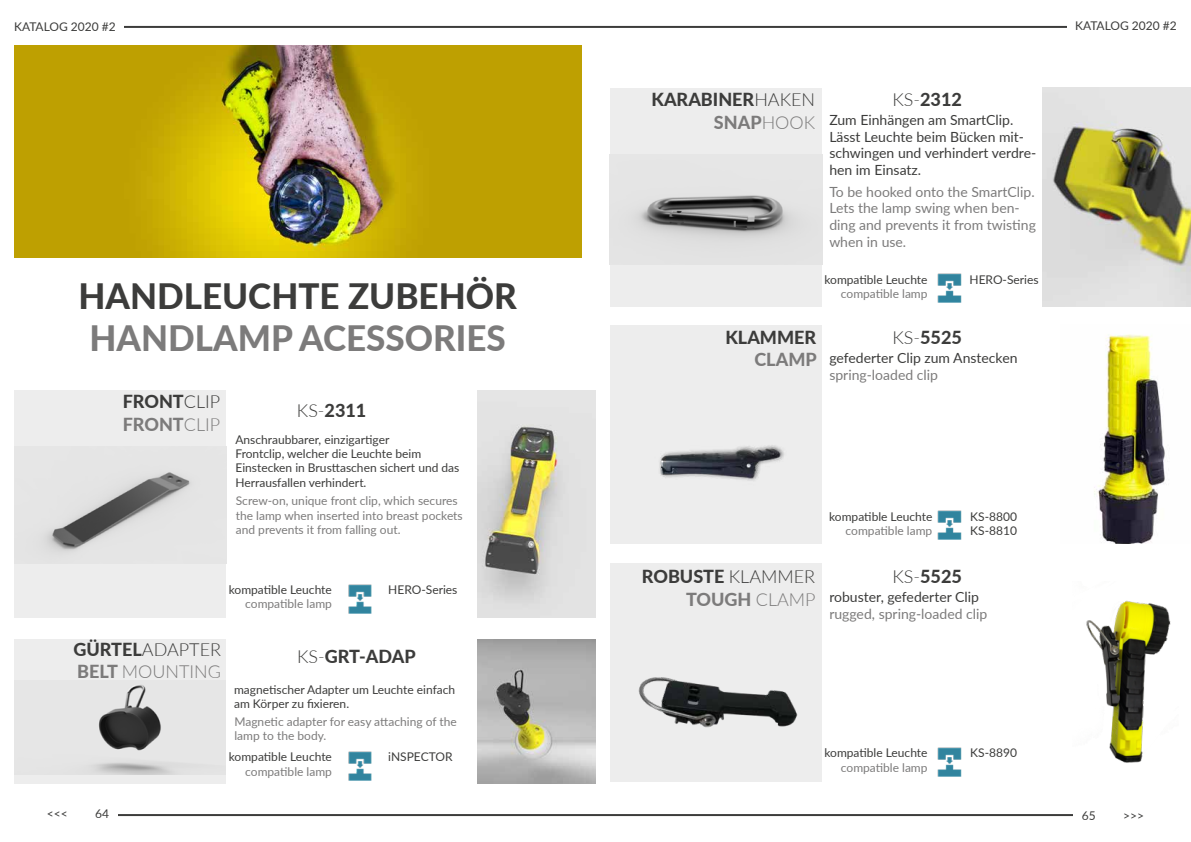
<style>
.page{position:relative;width:1191px;height:842px;background:#fff}
.page>*{position:absolute;margin:0;border:0;box-sizing:border-box;transform-origin:0 0}
.t1{font:800 35px "Lato";color:#3c3c3b}
.t2{font:800 35px "Lato";color:#7c7b7b}
.t3{font:800 18px/22.7px "Lato";color:#3c3c3b;text-align:right}
.t4{font:300 18px "Lato";color:#3c3c3b}
.t5{font:300 18px "Lato";color:#7c7b7b}
.t6{font:800 18px "Lato";color:#7c7b7b}
.t7{font:14px/16.8px "Lato";color:#3c3c3b}
.t8{font:14px/16.8px "Lato";color:#7c7b7b}
.t9{font:12px/14.4px "Lato";color:#3c3c3b}
.t10{font:12px/14.4px "Lato";color:#7c7b7b}
.s1{font-weight:300}
.s2{color:#7c7b7b}
.s3{font-weight:300;color:#7c7b7b}
.s4{font-weight:800}
</style>
<div class="page">
<hr style="left:118px;top:814px;width:955px;height:2px;background:#3c3c3b">
<hr style="left:124px;top:26px;width:943px;height:2px;background:#3c3c3b">
<div style="left:609px;top:88px;width:212px;height:219px;background:#ededed"></div>
<div style="left:609px;top:325px;width:212px;height:219px;background:#ededed"></div>
<div style="left:609px;top:563px;width:212px;height:219px;background:#ededed"></div>
<img style="left:14px;top:45px;width:567px;height:213px">
<div style="left:14px;top:390px;width:212px;height:228px;background:#ededed"></div>
<img style="left:32px;top:471px;width:162px;height:89px">
<img style="left:348px;top:584px;width:24px;height:30px">
<img style="left:477px;top:390px;width:118px;height:228px">
<img style="left:618px;top:154px;width:204px;height:110px">
<img style="left:937px;top:273px;width:25px;height:30px">
<img style="left:609px;top:406px;width:213px;height:106px">
<img style="left:638px;top:677px;width:160px;height:51px">
<img style="left:937px;top:510px;width:25px;height:30px">
<img style="left:937px;top:747px;width:25px;height:30px">
<img style="left:1042px;top:88px;width:149px;height:219px">
<img style="left:1094px;top:334px;width:71px;height:210px">
<img style="left:1086px;top:600px;width:85px;height:163px">
<div style="left:14px;top:639px;width:212px;height:144px;background:#ededed"></div>
<img style="left:348px;top:751px;width:24px;height:30px">
<img style="left:63px;top:684px;width:161px;height:90px">
<img style="left:477px;top:639px;width:118px;height:144px">
<p class="t9" style="left:14px;top:19px;width:103px">KATALOG 2020 #2</p>
<p class="t9" style="left:1075px;top:18px;width:103px">KATALOG 2020 #2</p>
<h1 class="t1" style="left:78px;top:270px;width:440px">HANDLEUCHTE ZUBEHÖR</h1>
<h1 class="t2" style="left:90px;top:312px;width:418px">HANDLAMP ACESSORIES</h1>
<h2 class="t3" style="left:123px;top:390px;width:99px;text-align:left">FRONT<span class="s1">CLIP<br></span><span class="s2">FRONT</span><span class="s3">CLIP</span></h2>
<h2 class="t3" style="left:297px;top:398px;width:71px"><span class="s1">KS-</span>2311</h2>
<p class="t9" style="left:235px;top:431px;width:225px">Anschraubbarer, einzigartiger<br>Frontclip, welcher die Leuchte beim Einstecken in Brusttaschen sichert und das Herrausfallen verhindert.</p>
<p class="t10" style="left:236px;top:493px;width:228px">Screw-on, unique front clip, which secures the lamp when inserted into breast pockets and prevents it from falling out.</p>
<p class="t9" style="left:229px;top:582px;width:105px">kompatible Leuchte</p>
<p class="t9" style="left:388px;top:582px;width:71px">HERO-Series</p>
<p class="t10" style="left:245px;top:596px;width:88px">compatible lamp</p>
<h2 class="t4" style="left:73px;top:637px;width:149px"><span class="s4">GÜRTEL</span>ADAPTER</h2>
<h2 class="t5" style="left:77px;top:659px;width:145px"><span class="s4">BELT</span> MOUNTING</h2>
<h2 class="t3" style="left:297px;top:645px;width:120px"><span class="s1">KS-</span>GRT-ADAP</h2>
<p class="t9" style="left:234px;top:682px;width:223px">magnetischer Adapter um Leuchte einfach am Körper zu fixieren.</p>
<p class="t10" style="left:234px;top:714px;width:224px">Magnetic adapter for easy attaching of the lamp to the body.</p>
<p class="t9" style="left:229px;top:749px;width:105px">kompatible Leuchte</p>
<p class="t9" style="left:388px;top:749px;width:66px">iNSPECTOR</p>
<p class="t10" style="left:245px;top:763px;width:88px">compatible lamp</p>
<h2 class="t3" style="left:651px;top:87px;width:165px">KARABINER<span class="s1">HAKEN<br></span><span class="s2">SNAP</span><span class="s3">HOOK</span></h2>
<h2 class="t3" style="left:892px;top:87px;width:71px"><span class="s1">KS-</span>2312</h2>
<p class="t7" style="left:829px;top:111px;width:208px">Zum Einhängen am SmartClip.<br>Lässt Leuchte beim Bücken mit&shy;schwingen und verhindert verdre&shy;hen im Einsatz.</p>
<p class="t8" style="left:829px;top:183px;width:208px">To be hooked onto the SmartClip.<br>Lets the lamp swing when ben&shy;ding and prevents it from twisting when in use.</p>
<p class="t9" style="left:824px;top:272px;width:105px">kompatible Leuchte</p>
<p class="t9" style="left:969px;top:272px;width:71px">HERO-Series</p>
<p class="t10" style="left:841px;top:286px;width:88px">compatible lamp</p>
<h2 class="t3" style="left:725px;top:326px;width:92px">KLAMMER</h2>
<h2 class="t6" style="left:754px;top:346px;width:64px">CLAMP</h2>
<h2 class="t3" style="left:892px;top:326px;width:71px"><span class="s1">KS-</span>5525</h2>
<p class="t7" style="left:829px;top:349px;width:190px">gefederter Clip zum Anstecken</p>
<p class="t8" style="left:829px;top:366px;width:110px">spring-loaded clip</p>
<p class="t9" style="left:829px;top:509px;width:105px">kompatible Leuchte</p>
<p class="t9" style="left:970px;top:509px;width:48px">KS-8800</p>
<p class="t10" style="left:845px;top:523px;width:88px">compatible lamp</p>
<p class="t9" style="left:970px;top:523px;width:48px">KS-8810</p>
<h2 class="t3" style="left:642px;top:564px;width:175px">ROBUSTE <span class="s1">KLAMMER<br></span><span class="s2">TOUGH</span> <span class="s3">CLAMP</span></h2>
<h2 class="t3" style="left:892px;top:564px;width:71px"><span class="s1">KS-</span>5525</h2>
<p class="t7" style="left:829px;top:588px;width:151px">robuster, gefederter Clip</p>
<p class="t8" style="left:829px;top:604px;width:159px">rugged, spring-loaded clip</p>
<p class="t9" style="left:824px;top:745px;width:105px">kompatible Leuchte</p>
<p class="t9" style="left:970px;top:745px;width:48px">KS-8890</p>
<p class="t10" style="left:841px;top:759px;width:88px">compatible lamp</p>
<p class="t9" style="left:47px;top:806px;width:22px">&lt;&lt;&lt;</p>
<p class="t9" style="left:95px;top:806px;width:15px">64</p>
<p class="t9" style="left:1081px;top:808px;width:15px">65</p>
<p class="t9" style="left:1123px;top:808px;width:22px">&gt;&gt;&gt;</p>
</div>
